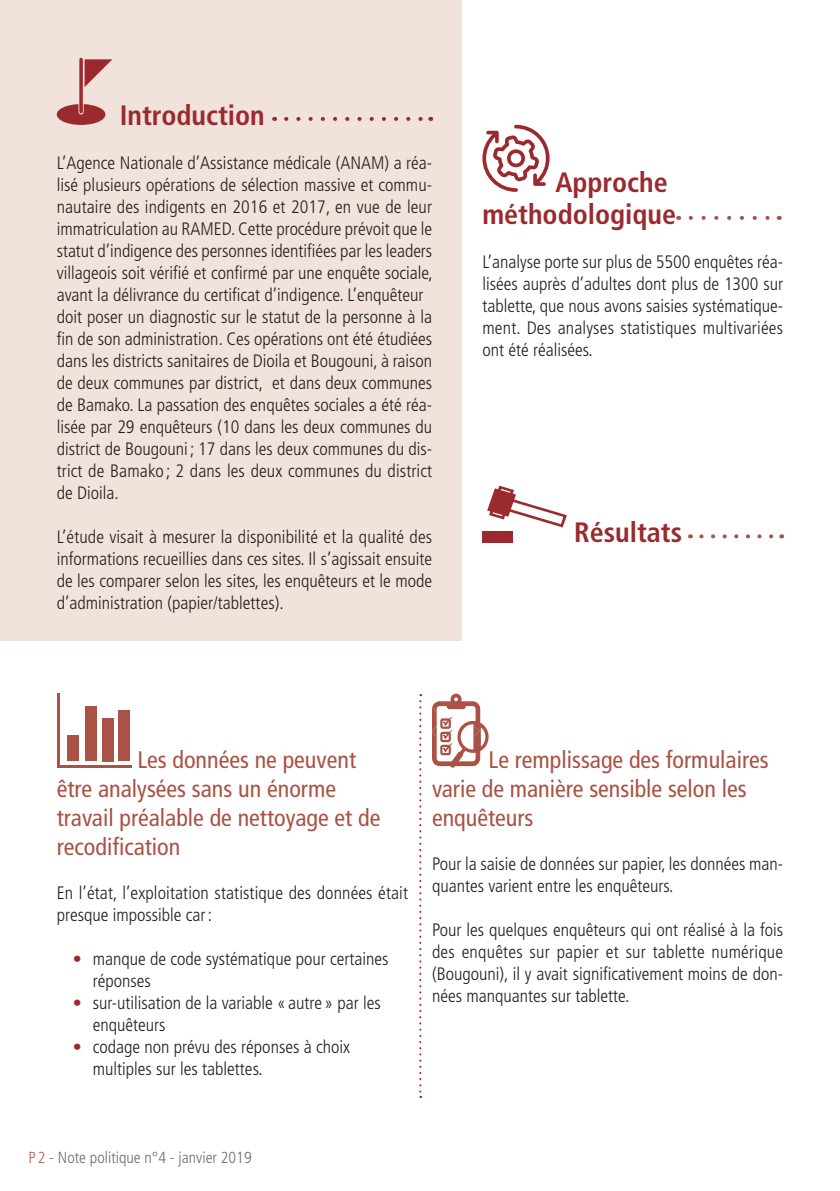
<style>
.page{position:relative;width:840px;height:1191px;background:#fff}
.page>*{position:absolute;margin:0;border:0;box-sizing:border-box;transform-origin:0 0}
.t1{font:700 condensed 28px/32px "Frutiger";color:#9a2a2e}
.t2{font:condensed 24px/29px "Frutiger";color:#a95245}
.t3{font:300 condensed 18px/22px "Frutiger";color:#231f20}
.t4{font:300 condensed 16px "Frutiger";color:#6c6d70}
.s1{color:#9a2a2e}
.s2{color:#b06453}
</style>
<div class="page">
<hr style="left:57px;top:693px;width:3px;height:75px;background:#a95245">
<hr style="left:57px;top:765px;width:74px;height:3px;background:#a95245">
<div style="left:67px;top:735px;width:12px;height:26px;background:#a95245"></div>
<div style="left:85px;top:706px;width:12px;height:55px;background:#a95245"></div>
<div style="left:102px;top:718px;width:11px;height:43px;background:#a95245"></div>
<div style="left:118px;top:710px;width:12px;height:51px;background:#a95245"></div>
<svg style="left:432px;top:693px;width:56px;height:75px"></svg>
<svg style="left:701px;top:534px;width:80px;height:4px"></svg>
<svg style="left:487px;top:485px;width:79px;height:42px"></svg>
<div style="left:482px;top:531px;width:30px;height:11px;background:#9a2a2e"></div>
<svg style="left:690px;top:216px;width:80px;height:4px"></svg>
<svg style="left:482px;top:125px;width:67px;height:67px"></svg>
<div style="left:0;top:0;width:461px;height:641px;background:#f1e2db"></div>
<svg style="left:286px;top:117px;width:137px;height:4px"></svg>
<svg style="left:79px;top:58px;width:4px;height:55px"></svg>
<svg style="left:84px;top:59px;width:28px;height:28px"></svg>
<svg style="left:57px;top:104px;width:48px;height:21px"></svg>
<svg style="left:419px;top:694px;width:2px;height:403px"></svg>
<h1 class="t1" style="left:120px;top:99px;width:146px">Introduction</h1>
<p class="t3" style="left:57px;top:152px;width:377px">L’Agence Nationale d’Assistance médicale (ANAM) a réa&shy;lisé plusieurs opérations de sélection massive et commu&shy;nautaire des indigents en 2016 et 2017, en vue de leur immatriculation au RAMED. Cette procédure prévoit que le statut d’indigence des personnes identifiées par les leaders villageois soit vérifié et confirmé par une enquête sociale, avant la délivrance du certificat d’indigence. L’enquêteur doit poser un diagnostic sur le statut de la personne à la fin de son administration. Ces opérations ont été étudiées dans les districts sanitaires de Dioila et Bougouni, à raison de deux communes par district, et dans deux communes de Bamako. La passation des enquêtes sociales a été réa&shy;lisée par 29 enquêteurs (10 dans les deux communes du district de Bougouni ; 17 dans les deux communes du dis&shy;trict de Bamako ; 2 dans les deux communes du district de Dioila.</p>
<p class="t3" style="left:57px;top:526px;width:377px;text-align:justify">L’étude visait à mesurer la disponibilité et la qualité des informations recueillies dans ces sites. Il s’agissait ensuite de les comparer selon les sites, les enquêteurs et le mode d’administration (papier/tablettes).</p>
<h1 class="t1" style="left:482px;top:166px;width:195px;text-indent:73px">Approche méthodologique</h1>
<p class="t3" style="left:482px;top:251px;width:302px;text-align:justify">L’analyse porte sur plus de 5500 enquêtes réa&shy;lisées auprès d’adultes dont plus de 1300 sur tablette, que nous avons saisies systématique&shy;ment. Des analyses statistiques multivariées ont été réalisées.</p>
<h1 class="t1" style="left:574px;top:517px;width:109px">Résultats</h1>
<h2 class="t2" style="left:57px;top:745px;width:325px;text-indent:80px">Les données ne peuvent être analysées sans un énorme travail préalable de nettoyage et de recodification</h2>
<p class="t3" style="left:57px;top:882px;width:352px">En l’état, l’exploitation statistique des données était presque impossible car:</p>
<p class="t3" style="left:93px;top:948px;width:297px;text-indent:-20px"><span class="s1">•</span> manque de code systématique pour certaines réponses</p>
<p class="t3" style="left:93px;top:992px;width:289px;text-indent:-20px"><span class="s1">•</span> sur-utilisation de la variable « autre » par les enquêteurs</p>
<p class="t3" style="left:93px;top:1036px;width:259px;text-indent:-20px"><span class="s1">•</span> codage non prévu des réponses à choix multiples sur les tablettes.</p>
<h2 class="t2" style="left:432px;top:745px;width:338px;text-indent:57px">Le remplissage des formulaires varie de manière sensible selon les enquêteurs</h2>
<p class="t3" style="left:432px;top:852px;width:352px">Pour la saisie de données sur papier, les données man&shy;quantes varient entre les enquêteurs.</p>
<p class="t3" style="left:432px;top:918px;width:352px;text-align:justify">Pour les quelques enquêteurs qui ont réalisé à la fois des enquêtes sur papier et sur tablette numérique (Bougouni), il y avait significativement moins de don&shy;nées manquantes sur tablette.</p>
<p class="t4" style="left:28px;top:1148px;width:225px"><span class="s2">P 2 -</span> Note politique n°4 <span class="s2">-</span> janvier 2019</p>
</div>
